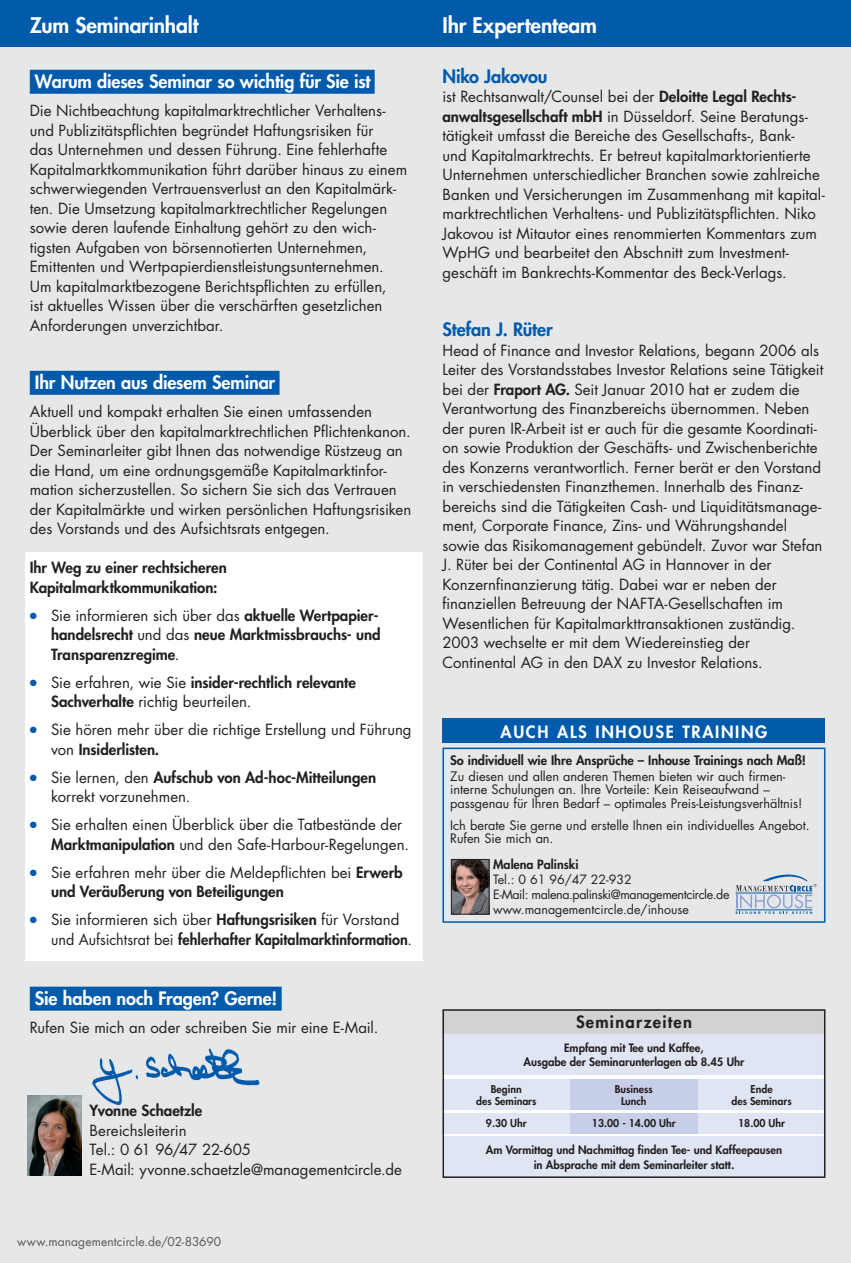
<style>
.page{position:relative;width:851px;height:1263px;background:#fff}
.page>*{position:absolute;margin:0;border:0;box-sizing:border-box;transform-origin:0 0}
.AbsatzKlappeBalkenOb{font:800 21px "Futura Std";letter-spacing:-.005em;color:#fff}
.AbsatzInhaltTextuebe{font:800 18px "Futura Std";letter-spacing:-.01em;color:#fff}
.AbsatzReferentenProf{font:800 18px "Futura Std";letter-spacing:-.01em;color:#015aaa}
.t1{font:800 16.5px "Futura Std";letter-spacing:.1em;color:#fff}
.AbsatzZeitplan2Titel{font:800 16.5px "Futura Std";letter-spacing:.075em;color:#231f20}
.AbsatzReferentenProf-2{font:15px/19.5px "Futura Std";color:#231f20}
.AbsatzInhaltText{font:15px/19.5px "Futura Std";color:#231f20}
.AbsatzInhaltTextBull{font:15px/19.5px "Futura Std";color:#231f20}
.AbsatzInhaltTextBull-2{font:800 15px/19.5px "Futura Std";color:#231f20}
.AbsatzInhaltTextEinz{font:15px/19.5px "Futura Std";color:#231f20}
.AbsatzInhaltText-2{font:800 15px/19.5px "Futura Std";color:#231f20}
.t2{font:12.75px/13.5px "Futura Std";letter-spacing:-.005em;color:#231f20}
.t3{font:800 12.75px "Futura Std";letter-spacing:-.005em;color:#231f20}
.AbsatzInhouseTrainin{font:12.45px/15px "Futura Std";letter-spacing:-.03em;color:#231f20}
.AbsatzInhouseTrainin-2{font:12.45px "Futura Std";color:#231f20}
.AbsatzInhouseTrainin-3{font:800 12.45px "Futura Std";color:#231f20}
.AbsatzProgrammFooter{font:12px "Futura Std";letter-spacing:.01em;color:#57585a}
.AbsatzZeitplan2Inhal{font:800 11.25px/14.2px "Futura Std";color:#231f20;text-align:center}
.AbsatzZeitplan2Zeitt{font:800 10.5px/12px "Futura Std";color:#231f20;text-align:center}
.s1{color:#015aaa}
.s2{font-weight:400}
.s3{font-weight:800}
</style>
<div class="page">
<div style="left:0;top:30px;width:850px;height:1233px;background:#e6e7e9"></div>
<div style="left:0;top:0;width:850px;height:47px;background:#015aaa"></div>
<svg style="left:442px;top:1009px;width:384px;height:169px"></svg>
<div style="left:26px;top:553px;width:397px;height:408px;background:#fff"></div>
<div style="left:30px;top:70px;width:344px;height:24px;background:#015aaa"></div>
<div style="left:30px;top:371px;width:249px;height:24px;background:#015aaa"></div>
<div style="left:30px;top:987px;width:251px;height:24px;background:#015aaa"></div>
<div style="left:442px;top:748px;width:383px;height:175px;border:2px solid #015aaa"></div>
<div style="left:442px;top:718px;width:383px;height:25px;background:#015aaa"></div>
<svg style="left:735px;top:874px;width:81px;height:40px"></svg>
<img style="left:453px;top:861px;width:34px;height:51px">
<div style="left:451px;top:859px;width:38px;height:55px;border:1px solid #231f20"></div>
<img style="left:28px;top:1095px;width:53px;height:81px">
<img style="left:92px;top:1048px;width:168px;height:58px">
<p class="AbsatzKlappeBalkenOb" style="left:30px;top:12px;width:170px">Zum Seminarinhalt</p>
<p class="AbsatzInhaltTextuebe" style="left:35px;top:70px;width:337px">Warum dieses Seminar so wichtig für Sie ist</p>
<p class="AbsatzInhaltText" style="left:30px;top:101px;width:379px">Die Nichtbeachtung kapitalmarktrechtlicher Verhaltens&shy;und Publizitätspflichten begründet Haftungsrisiken für<br>das Unternehmen und dessen Führung. Eine fehlerhafte Kapitalmarktkommunikation führt darüber hinaus zu einem schwerwiegenden Vertrauensverlust an den Kapitalmärk&shy;ten. Die Umsetzung kapitalmarktrechtlicher Regelungen sowie deren laufende Einhaltung gehört zu den wich&shy;tigsten Aufgaben von börsennotierten Unternehmen, Emittenten und Wertpapierdienstleistungsunternehmen.<br>Um kapitalmarktbezogene Berichtspflichten zu erfüllen,<br>ist aktuelles Wissen über die verschärften gesetzlichen Anforderungen unverzichtbar.</p>
<p class="AbsatzInhaltTextuebe" style="left:35px;top:371px;width:242px">Ihr Nutzen aus diesem Seminar</p>
<p class="AbsatzInhaltText" style="left:30px;top:402px;width:383px">Aktuell und kompakt erhalten Sie einen umfassenden Überblick über den kapitalmarktrechtlichen Pflichtenkanon.<br>Der Seminarleiter gibt Ihnen das notwendige Rüstzeug an die Hand, um eine ordnungsgemäße Kapitalmarktinfor&shy;mation sicherzustellen. So sichern Sie sich das Vertrauen der Kapitalmärkte und wirken persönlichen Haftungsrisiken des Vorstands und des Aufsichtsrats entgegen.</p>
<p class="AbsatzInhaltText-2" style="left:30px;top:558px;width:199px">Ihr Weg zu einer rechtsicheren<br>Kapitalmarktkommunikation:</p>
<p class="AbsatzInhaltTextBull-2" style="left:51px;top:605px;width:331px;text-indent:-21px"><span class="s1">●</span> <span class="s2">Sie informieren sich über das</span> aktuelle Wertpapier&shy;handelsrecht <span class="s2">und das</span> neue Marktmissbrauchs- und<br>Transparenzregime<span class="s2">.</span></p>
<p class="AbsatzInhaltTextBull-2" style="left:51px;top:672px;width:306px;text-indent:-21px"><span class="s1">●</span> <span class="s2">Sie erfahren, wie Sie</span> insider-rechtlich relevante<br>Sachverhalte <span class="s2">richtig beurteilen.</span></p>
<p class="AbsatzInhaltTextBull" style="left:51px;top:720px;width:362px;text-indent:-21px"><span class="s1">●</span> Sie hören mehr über die richtige Erstellung und Führung von <span class="s3">Insiderlisten.</span></p>
<p class="AbsatzInhaltTextBull" style="left:51px;top:768px;width:326px;text-indent:-21px"><span class="s1">●</span> Sie lernen, den <span class="s3">Aufschub von Ad-hoc-Mitteilungen </span>korrekt vorzunehmen.</p>
<p class="AbsatzInhaltTextBull" style="left:51px;top:815px;width:359px;text-indent:-21px"><span class="s1">●</span> Sie erhalten einen Überblick über die Tatbestände der<br><span class="s3">Marktmanipulation</span> und den Safe-Harbour-Regelungen.</p>
<p class="AbsatzInhaltTextBull" style="left:51px;top:863px;width:353px;text-indent:-21px"><span class="s1">●</span> Sie erfahren mehr über die Meldepflichten bei <span class="s3">Erwerb und Veräußerung von Beteiligungen</span></p>
<p class="AbsatzInhaltTextBull" style="left:51px;top:910px;width:362px;text-indent:-21px"><span class="s1">●</span> Sie informieren sich über <span class="s3">Haftungsrisiken</span> für Vorstand und Aufsichtsrat bei <span class="s3">fehlerhafter Kapitalmarktinformation</span>.</p>
<p class="AbsatzInhaltTextuebe" style="left:35px;top:987px;width:244px">Sie haben noch Fragen? Gerne!</p>
<p class="AbsatzInhaltText" style="left:30px;top:1018px;width:350px">Rufen Sie mich an oder schreiben Sie mir eine E-Mail.</p>
<p class="AbsatzInhaltTextEinz" style="left:90px;top:1101px;width:314px"><span class="s3">Yvonne Schaetzle<br></span>Bereichsleiterin<br>Tel.: 0 61 96/47 22-605<br>E-Mail: yvonne.schaetzle@managementcircle.de</p>
<p class="AbsatzProgrammFooter" style="left:17px;top:1234px;width:206px">www.managementcircle.de/02-83690</p>
<p class="AbsatzKlappeBalkenOb" style="left:442px;top:12px;width:156px">Ihr Expertenteam</p>
<p class="AbsatzReferentenProf" style="left:442px;top:65px;width:106px">Niko Jakovou</p>
<p class="AbsatzReferentenProf-2" style="left:442px;top:87px;width:384px">ist Rechtsanwalt/Counsel bei der <span class="s3">Deloitte Legal Rechts&shy;anwaltsgesellschaft mbH</span> in Düsseldorf. Seine Beratungs&shy;tätigkeit umfasst die Bereiche des Gesellschafts-, Bank-<br>und Kapitalmarktrechts. Er betreut kapitalmarktorientierte Unternehmen unterschiedlicher Branchen sowie zahlreiche Banken und Versicherungen im Zusammenhang mit kapital&shy;marktrechtlichen Verhaltens- und Publizitätspflichten. Niko Jakovou ist Mitautor eines renommierten Kommentars zum WpHG und bearbeitet den Abschnitt zum Investment&shy;geschäft im Bankrechts-Kommentar des Beck-Verlags.</p>
<p class="AbsatzReferentenProf" style="left:442px;top:318px;width:112px">Stefan J. Rüter</p>
<p class="AbsatzReferentenProf-2" style="left:442px;top:341px;width:382px">Head of Finance and Investor Relations, begann 2006 als Leiter des Vorstandsstabes Investor Relations seine Tätigkeit bei der <span class="s3">Fraport AG.</span> Seit Januar 2010 hat er zudem die Verantwortung des Finanzbereichs übernommen. Neben der puren IR-Arbeit ist er auch für die gesamte Koordinati&shy;on sowie Produktion der Geschäfts- und Zwischenberichte des Konzerns verantwortlich. Ferner berät er den Vorstand in verschiedensten Finanzthemen. Innerhalb des Finanz&shy;bereichs sind die Tätigkeiten Cash- und Liquiditätsmanage&shy;ment, Corporate Finance, Zins- und Währungshandel sowie das Risikomanagement gebündelt. Zuvor war Stefan J. Rüter bei der Continental AG in Hannover in der Konzernfinanzierung tätig. Dabei war er neben der finanziellen Betreuung der NAFTA-Gesellschaften im Wesentlichen für Kapitalmarkttransaktionen zuständig.<br>2003 wechselte er mit dem Wiedereinstieg der Continental AG in den DAX zu Investor Relations.</p>
<p class="t1" style="left:500px;top:721px;width:268px">AUCH ALS INHOUSE TRAINING</p>
<p class="t3" style="left:450px;top:752px;width:357px">So individuell wie Ihre Ansprüche – Inhouse Trainings nach Maß!</p>
<p class="t2" style="left:450px;top:769px;width:354px">Zu diesen und allen anderen Themen bieten wir auch firmen&shy;interne Schulungen an. Ihre Vorteile: Kein Reiseaufwand – passgenau für Ihren Bedarf – optimales Preis-Leistungsverhältnis!</p>
<p class="t2" style="left:450px;top:818px;width:361px">Ich berate Sie gerne und erstelle Ihnen ein individuelles Angebot.<br>Rufen Sie mich an.</p>
<p class="AbsatzInhouseTrainin-3" style="left:493px;top:856px;width:87px">Malena Palinski</p>
<p class="AbsatzInhouseTrainin-2" style="left:493px;top:871px;width:140px">Tel.: 0 61 96/47 22-932</p>
<p class="AbsatzInhouseTrainin" style="left:493px;top:887px;width:238px">E-Mail: malena.palinski@managementcircle.de www.managementcircle.de/inhouse</p>
<p class="AbsatzZeitplan2Titel" style="left:576px;top:1012px;width:117px">Seminarzeiten</p>
<p class="AbsatzZeitplan2Inhal" style="left:523px;top:1040px;width:222px">Empfang mit Tee und Kaffee,<br>Ausgabe der Seminarunterlagen ab 8.45 Uhr</p>
<p class="AbsatzZeitplan2Zeitt" style="left:731px;top:1083px;width:62px">Ende<br>des Seminars</p>
<p class="AbsatzZeitplan2Inhal" style="left:485px;top:1143px;width:298px">Am Vormittag und Nachmittag finden Tee- und Kaffeepausen in Absprache mit dem Seminarleiter statt.</p>
<p class="AbsatzZeitplan2Zeitt" style="left:476px;top:1083px;width:62px">Beginn<br>des Seminars</p>
<p class="AbsatzZeitplan2Zeitt" style="left:614px;top:1083px;width:39px">Business<br>Lunch</p>
<p class="AbsatzZeitplan2Zeitt" style="left:486px;top:1117px;width:42px">9.30 Uhr</p>
<p class="AbsatzZeitplan2Zeitt" style="left:592px;top:1117px;width:85px">13.00 - 14.00 Uhr</p>
<p class="AbsatzZeitplan2Zeitt" style="left:738px;top:1117px;width:48px">18.00 Uhr</p>
</div>
